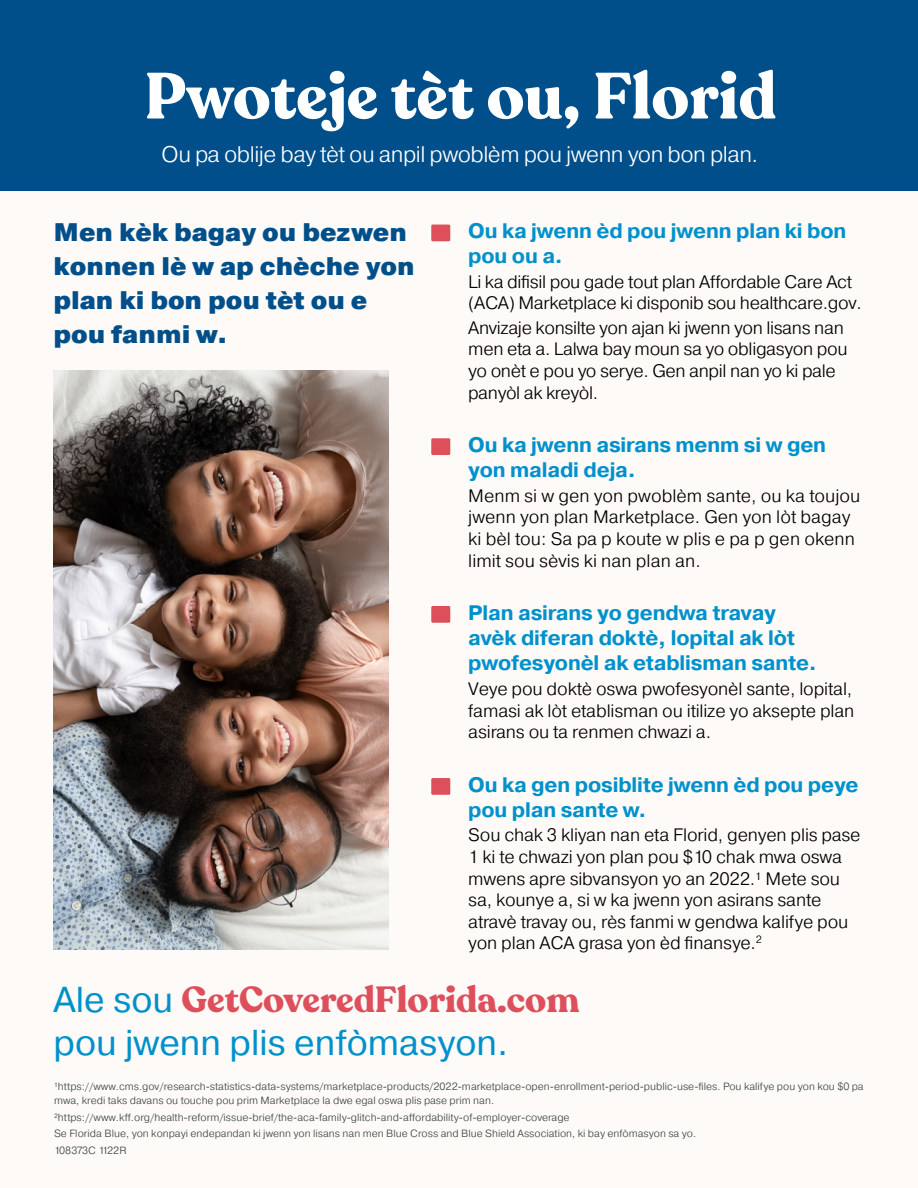
<style>
.page{position:relative;width:918px;height:1188px;background:#fff}
.page>*{position:absolute;margin:0;border:0;box-sizing:border-box;transform-origin:0 0}
.t1{font:700 64.5px "Recoleta";color:#fff}
.t2{font:36px/43.2px "Pragmatica";color:#0091cc}
.t3{font:900 25.5px/33.9px "Pragmatica";color:#004f8a}
.t4{font:300 22.5px "Pragmatica";letter-spacing:-.025em;color:#fff}
.t5{font:700 21px/25.2px "Pragmatica";letter-spacing:-.01em;color:#0091cc}
.t6{font:300 18px/21.6px "Pragmatica";letter-spacing:-.01em;color:#000}
.t7{font:300 10.5px/13.5px "Pragmatica";color:#3c4446}
.t8{font:300 10.5px "Pragmatica";letter-spacing:-.03em;color:#3c4446}
.s1{font-family:"Recoleta";font-weight:700;color:#de4f5c}
</style>
<div class="page">
<div style="left:0;top:0;width:918px;height:191px;background:#004f8a"></div>
<div style="left:431px;top:225px;width:19px;height:16px;background:#de4f5c"></div>
<div style="left:431px;top:438px;width:19px;height:17px;background:#de4f5c"></div>
<div style="left:431px;top:606px;width:19px;height:17px;background:#de4f5c"></div>
<div style="left:431px;top:778px;width:19px;height:17px;background:#de4f5c"></div>
<img style="left:54px;top:371px;width:335px;height:578px">
<p class="t1" style="left:144px;top:55px;width:634px">Pwoteje tèt ou, Florid</p>
<p class="t4" style="left:161px;top:140px;width:599px">Ou pa oblije bay tèt ou anpil pwoblèm pou jwenn yon bon plan.</p>
<p class="t3" style="left:54px;top:216px;width:363px">Men kèk bagay ou bezwen konnen lè w ap chèche yon plan ki bon pou tèt ou e pou fanmi w.</p>
<p class="t5" style="left:468px;top:218px;width:380px">Ou ka jwenn èd pou jwenn plan ki bon pou ou a.</p>
<p class="t6" style="left:468px;top:270px;width:395px">Li ka difisil pou gade tout plan Affordable Care Act (ACA) Marketplace ki disponib sou healthcare.gov.</p>
<p class="t6" style="left:468px;top:316px;width:381px">Anvizaje konsilte yon ajan ki jwenn yon lisans nan men eta a. Lalwa bay moun sa yo obligasyon pou yo onèt e pou yo serye. Gen anpil nan yo ki pale panyòl ak kreyòl.</p>
<p class="t5" style="left:468px;top:432px;width:359px">Ou ka jwenn asirans menm si w gen yon maladi deja.</p>
<p class="t6" style="left:468px;top:484px;width:394px">Menm si w gen yon pwoblèm sante, ou ka toujou jwenn yon plan Marketplace. Gen yon lòt bagay ki bèl tou: Sa pa p koute w plis e pa p gen okenn limit sou sèvis ki nan plan an.</p>
<p class="t5" style="left:468px;top:600px;width:350px">Plan asirans yo gendwa travay avèk diferan doktè, lopital ak lòt pwofesyonèl ak etablisman sante.</p>
<p class="t6" style="left:468px;top:678px;width:388px;text-align:justify">Veye pou doktè oswa pwofesyonèl sante, lopital, famasi ak lòt etablisman ou itilize yo aksepte plan asirans ou ta renmen chwazi a.</p>
<p class="t5" style="left:468px;top:772px;width:392px">Ou ka gen posiblite jwenn èd pou peye pou plan sante w.</p>
<p class="t6" style="left:468px;top:824px;width:394px">Sou chak 3 kliyan nan eta Florid, genyen plis pase 1 ki te chwazi yon plan pou $10 chak mwa oswa mwens apre sibvansyon yo an 2022.¹ Mete sou sa, kounye a, si w ka jwenn yon asirans sante atravè travay ou, rès fanmi w gendwa kalifye pou yon plan ACA grasa yon èd finansye.<sup>2</sup></p>
<p class="t2" style="left:54px;top:979px;width:527px">Ale sou <span class="s1">GetCoveredFlorida.com </span>pou jwenn plis enfòmasyon.</p>
<p class="t7" style="left:54px;top:1080px;width:811px">¹https://www.cms.gov/research-statistics-data-systems/marketplace-products/2022-marketplace-open-enrollment-period-public-use-files. Pou kalifye pou yon kou $0 pa mwa, kredi taks davans ou touche pou prim Marketplace la dwe egal oswa plis pase prim nan.</p>
<p class="t7" style="left:54px;top:1110px;width:517px">²https://www.kff.org/health-reform/issue-brief/the-aca-family-glitch-and-affordability-of-employer-coverage</p>
<p class="t7" style="left:54px;top:1127px;width:644px">Se Florida Blue, yon konpayi endepandan ki jwenn yon lisans nan men Blue Cross and Blue Shield Association, ki bay enfòmasyon sa yo.</p>
<p class="t8" style="left:54px;top:1144px;width:74px">108373C 1122R</p>
</div>
